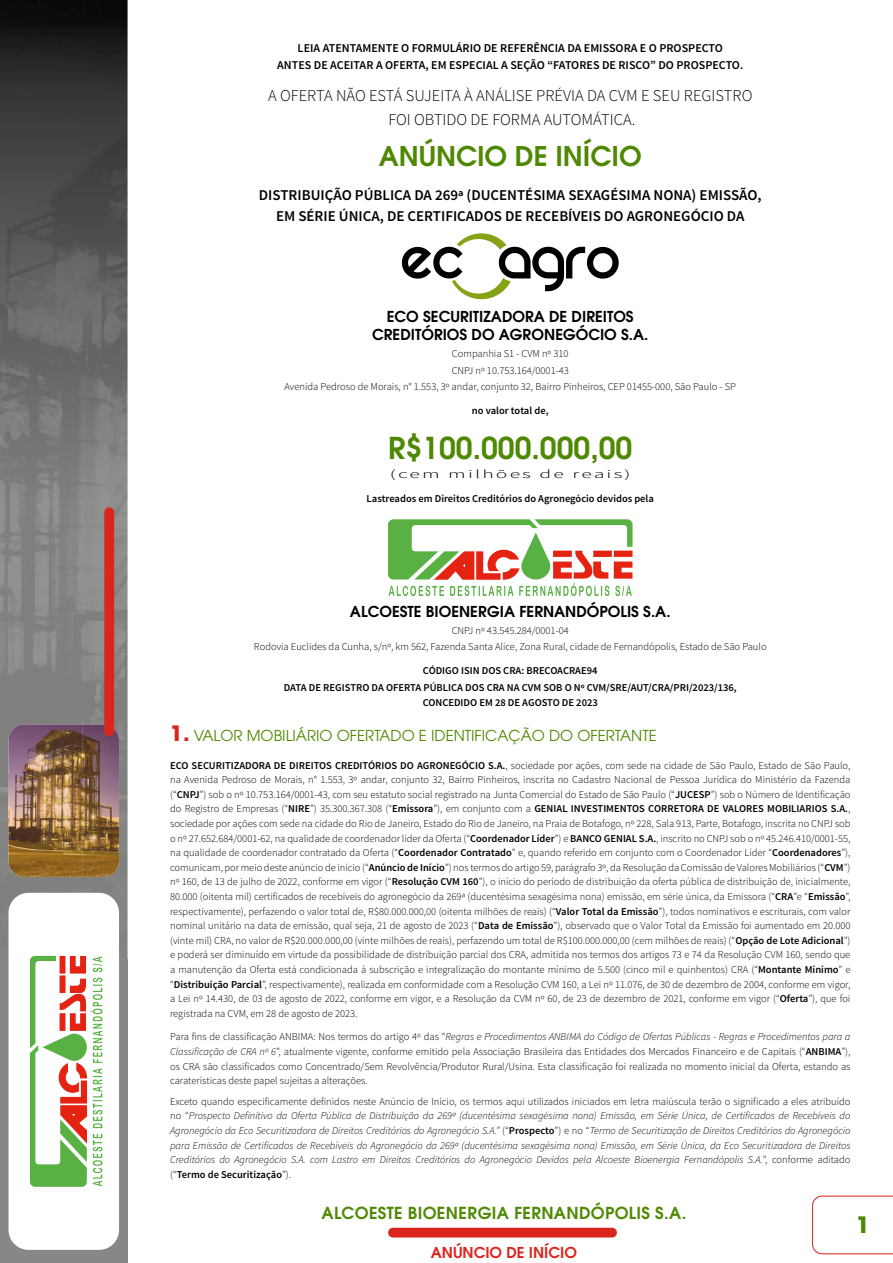
<style>
.page{position:relative;width:893px;height:1263px;background:#fff}
.page>*{position:absolute;margin:0;border:0;box-sizing:border-box;transform-origin:0 0}
.t1{font:600 30px "ITC Avant Garde Pro";color:#4f8802}
.t2{font:600 27px "ITC Avant Garde Pro";color:#4f8802}
.t3{font:700 22.5px "ITC Avant Garde Pro";color:#4f8802}
.t4{font:300 16.5px/23.4px "Source Sans Pro";color:#000;text-align:center}
.t5{font:600 16.5px "ITC Avant Garde Pro";letter-spacing:.02em;color:#4f8802}
.t6{font:600 15px/21.3px "Source Sans Pro";color:#000;text-align:center}
.t7{font:600 15px/18.3px "ITC Avant Garde Pro";color:#000;text-align:center}
.t8{font:15px "ITC Avant Garde Pro";color:#4f8802}
.t9{font:600 15px "ITC Avant Garde Pro";color:#da251d}
.t10{font:600 12px/17.1px "Source Sans Pro";color:#000;text-align:center}
.t11{font:300 12px "Source Sans Pro";letter-spacing:.1em;color:#000;scale:1.8 1}
.t12{font:300 10.5px/14.5px "Source Sans Pro";color:#000;text-align:center}
.t13{font:italic 300 10.5px/14.5px "Source Sans Pro";color:#000;text-align:justify}
.t14{font:600 10.5px/16.5px "Source Sans Pro";color:#000;text-align:center}
.s1{font-weight:700;font-size:21px;color:#da251d}
.s2{font-weight:600}
.s3{font-style:italic}
.s4{font-style:normal}
.s5{font-weight:600;font-style:normal}
</style>
<div class="page">
<svg style="left:812px;top:1196px;width:81px;height:58px"></svg>
<div style="left:0;top:959px;width:128px;height:304px;background:#878787"></div>
<img style="left:0;top:0;width:128px;height:959px">
<img style="left:9px;top:724px;width:110px;height:153px">
<div style="left:104px;top:507px;width:10px;height:229px;background:#da261d;border-radius:5px"></div>
<div style="left:9px;top:893px;width:110px;height:357px;background:#fff;border-radius:20px"></div>
<svg style="left:30px;top:956px;width:72px;height:231px"></svg>
<div style="left:388px;top:1228px;width:229px;height:9px;background:#da251d;border-radius:5px"></div>
<svg style="left:402px;top:233px;width:217px;height:66px"></svg>
<svg style="left:388px;top:519px;width:244px;height:77px"></svg>
<p class="t10" style="left:277px;top:39px;width:468px">LEIA ATENTAMENTE O FORMULÁRIO DE REFERÊNCIA DA EMISSORA E O PROSPECTO<br>ANTES DE ACEITAR A OFERTA, EM ESPECIAL A SEÇÃO “FATORES DE RISCO” DO PROSPECTO.</p>
<h3 class="t4" style="left:268px;top:84px;width:486px">A OFERTA NÃO ESTÁ SUJEITA À ANÁLISE PRÉVIA DA CVM E SEU REGISTRO<br>FOI OBTIDO DE FORMA AUTOMÁTICA.</h3>
<h2 class="t2" style="left:379px;top:139px;width:264px">ANÚNCIO DE INÍCIO</h2>
<h3 class="t6" style="left:259px;top:184px;width:504px">DISTRIBUIÇÃO PÚBLICA DA 269ª (DUCENTÉSIMA SEXAGÉSIMA NONA) EMISSÃO,<br>EM SÉRIE ÚNICA, DE CERTIFICADOS DE RECEBÍVEIS DO AGRONEGÓCIO DA</h3>
<h3 class="t7" style="left:372px;top:307px;width:278px">ECO SECURITIZADORA DE DIREITOS<br>CREDITÓRIOS DO AGRONEGÓCIO S.A.</h3>
<p class="t12" style="left:284px;top:345px;width:453px;line-height:16.5px">Companhia S1 - CVM nº 310<br>CNPJ nº 10.753.164/0001-43<br>Avenida Pedroso de Morais, n° 1.553, 3º andar, conjunto 32, Bairro Pinheiros, CEP 01455-000, São Paulo - SP</p>
<p class="t14" style="left:472px;top:403px;width:78px">no valor total de,</p>
<h1 class="t1" style="left:388px;top:429px;width:246px">R$100.000.000,00</h1>
<p class="t11" style="left:390px;top:467px;width:135px">(cem milhões de reais)</p>
<p class="t14" style="left:367px;top:491px;width:289px">Lastreados em Direitos Creditórios do Agronegócio devidos pela</p>
<h3 class="t7" style="left:350px;top:602px;width:322px">ALCOESTE BIOENERGIA FERNANDÓPOLIS S.A.</h3>
<p class="t12" style="left:254px;top:622px;width:514px;line-height:16.5px">CNPJ nº 43.545.284/0001-04<br>Rodovia Euclides da Cunha, s/nº, km 562, Fazenda Santa Alice, Zona Rural, cidade de Fernandópolis, Estado de São Paulo</p>
<p class="t14" style="left:284px;top:663px;width:455px">CÓDIGO ISIN DOS CRA: BRECOACRAE94<br>DATA DE REGISTRO DA OFERTA PÚBLICA DOS CRA NA CVM SOB O Nº CVM/SRE/AUT/CRA/PRI/2023/136,</p>
<p class="t14" style="left:423px;top:694px;width:177px">CONCEDIDO EM 28 DE AGOSTO DE 2023</p>
<h3 class="t8" style="left:170px;top:726px;width:488px"><span class="s1">1.</span> VALOR MOBILIÁRIO OFERTADO E IDENTIFICAÇÃO DO OFERTANTE</h3>
<p class="t12" style="left:170px;top:758px;width:682px;text-align:justify"><span class="s2">ECO SECURITIZADORA DE DIREITOS CREDITÓRIOS DO AGRONEGÓCIO S.A.</span>, sociedade por ações, com sede na cidade de São Paulo, Estado de São Paulo, na Avenida Pedroso de Morais, n° 1.553, 3º andar, conjunto 32, Bairro Pinheiros, inscrita no Cadastro Nacional de Pessoa Jurídica do Ministério da Fazenda (“<span class="s2">CNPJ</span>”) sob o nº 10.753.164/0001-43, com seu estatuto social registrado na Junta Comercial do Estado de São Paulo (“<span class="s2">JUCESP</span>”) sob o Número de Identificação do Registro de Empresas (“<span class="s2">NIRE</span>”) 35.300.367.308 (“<span class="s2">Emissora</span>”), em conjunto com a <span class="s2">GENIAL INVESTIMENTOS CORRETORA DE VALORES MOBILIARIOS S.A.</span>, sociedade por ações com sede na cidade do Rio de Janeiro, Estado do Rio de Janeiro, na Praia de Botafogo, nº 228, Sala 913, Parte, Botafogo, inscrita no CNPJ sob o nº 27.652.684/0001-62, na qualidade de coordenador líder da Oferta (“<span class="s2">Coordenador Líder</span>”) e <span class="s2">BANCO GENIAL S.A.</span>, inscrito no CNPJ sob o nº 45.246.410/0001-55, na qualidade de coordenador contratado da Oferta (“<span class="s2">Coordenador Contratado</span>” e, quando referido em conjunto com o Coordenador Líder “<span class="s2">Coordenadores</span>”), comunicam, por meio deste anúncio de início (“<span class="s2">Anúncio de Início</span>”) nos termos do artigo 59, parágrafo 3º, da Resolução da Comissão de Valores Mobiliários (“<span class="s2">CVM</span>”) nº 160, de 13 de julho de 2022, conforme em vigor (“<span class="s2">Resolução CVM 160</span>”), o início do período de distribuição da oferta pública de distribuição de, inicialmente, 80.000 (oitenta mil) certificados de recebíveis do agronegócio da 269ª (ducentésima sexagésima nona) emissão, em série única, da Emissora (“<span class="s2">CRA</span>”e “<span class="s2">Emissão</span>”, respectivamente), perfazendo o valor total de, R$80.000.000,00 (oitenta milhões de reais) (“<span class="s2">Valor Total da Emissão</span>”), todos nominativos e escriturais, com valor nominal unitário na data de emissão, qual seja, 21 de agosto de 2023 (“<span class="s2">Data de Emissão</span>”), observado que o Valor Total da Emissão foi aumentado em 20.000 (vinte mil) CRA, no valor de R$20.000.000,00 (vinte milhões de reais), perfazendo um total de R$100.000.000,00 (cem milhões de reais) (“<span class="s2">Opção de Lote Adicional</span>”) e poderá ser diminuído em virtude da possibilidade de distribuição parcial dos CRA, admitida nos termos dos artigos 73 e 74 da Resolução CVM 160, sendo que a manutenção da Oferta está condicionada à subscrição e integralização do montante mínimo de 5.500 (cinco mil e quinhentos) CRA (“<span class="s2">Montante Mínimo</span>” e “<span class="s2">Distribuição Parcial</span>”, respectivamente), realizada em conformidade com a Resolução CVM 160, a Lei nº 11.076, de 30 de dezembro de 2004, conforme em vigor, a Lei nº 14.430, de 03 de agosto de 2022, conforme em vigor, e a Resolução da CVM nº 60, de 23 de dezembro de 2021, conforme em vigor (“<span class="s2">Oferta</span>”), que foi registrada na CVM, em 28 de agosto de 2023.</p>
<p class="t12" style="left:170px;top:1030px;width:682px;text-align:justify">Para fins de classificação ANBIMA: Nos termos do artigo 4º das “<span class="s3">Regras e Procedimentos ANBIMA do Código de Ofertas Públicas - Regras e Procedimentos para a Classificação de CRA nº 6</span>”, atualmente vigente, conforme emitido pela Associação Brasileira das Entidades dos Mercados Financeiro e de Capitais (“<span class="s2">ANBIMA</span>”), os CRA são classificados como Concentrado/Sem Revolvência/Produtor Rural/Usina. Esta classificação foi realizada no momento inicial da Oferta, estando as caraterísticas deste papel sujeitas a alterações.</p>
<p class="t13" style="left:170px;top:1094px;width:682px"><span class="s4">Exceto quando especificamente definidos neste Anúncio de Início, os termos aqui utilizados iniciados em letra maiúscula terão o significado a eles atribuído no “</span>Prospecto Definitivo da Oferta Pública de Distribuição da 269ª (ducentésima sexagésima nona) Emissão, em Série Única, de Certificados de Recebíveis do Agronegócio da Eco Securitizadora de Direitos Creditórios do Agronegócio S.A.” <span class="s4">(“</span><span class="s5">Prospecto</span><span class="s4">”) e no “</span>Termo de Securitização de Direitos Creditórios do Agronegócio para Emissão de Certificados de Recebíveis do Agronegócio da 269ª (ducentésima sexagésima nona) Emissão, em Série Única, da Eco Securitizadora de Direitos Creditórios do Agronegócio S.A. com Lastro em Direitos Creditórios do Agronegócio Devidos pela Alcoeste Bioenergia Fernandópolis S.A.<span class="s4">”, conforme aditado (“</span><span class="s5">Termo de Securitização</span><span class="s4">”).</span></p>
<h3 class="t5" style="left:321px;top:1202px;width:366px">ALCOESTE BIOENERGIA FERNANDÓPOLIS S.A.</h3>
<h3 class="t9" style="left:431px;top:1242px;width:148px">ANÚNCIO DE INÍCIO</h3>
<h3 class="t3" style="left:856px;top:1209px;width:15px">1</h3>
</div>
